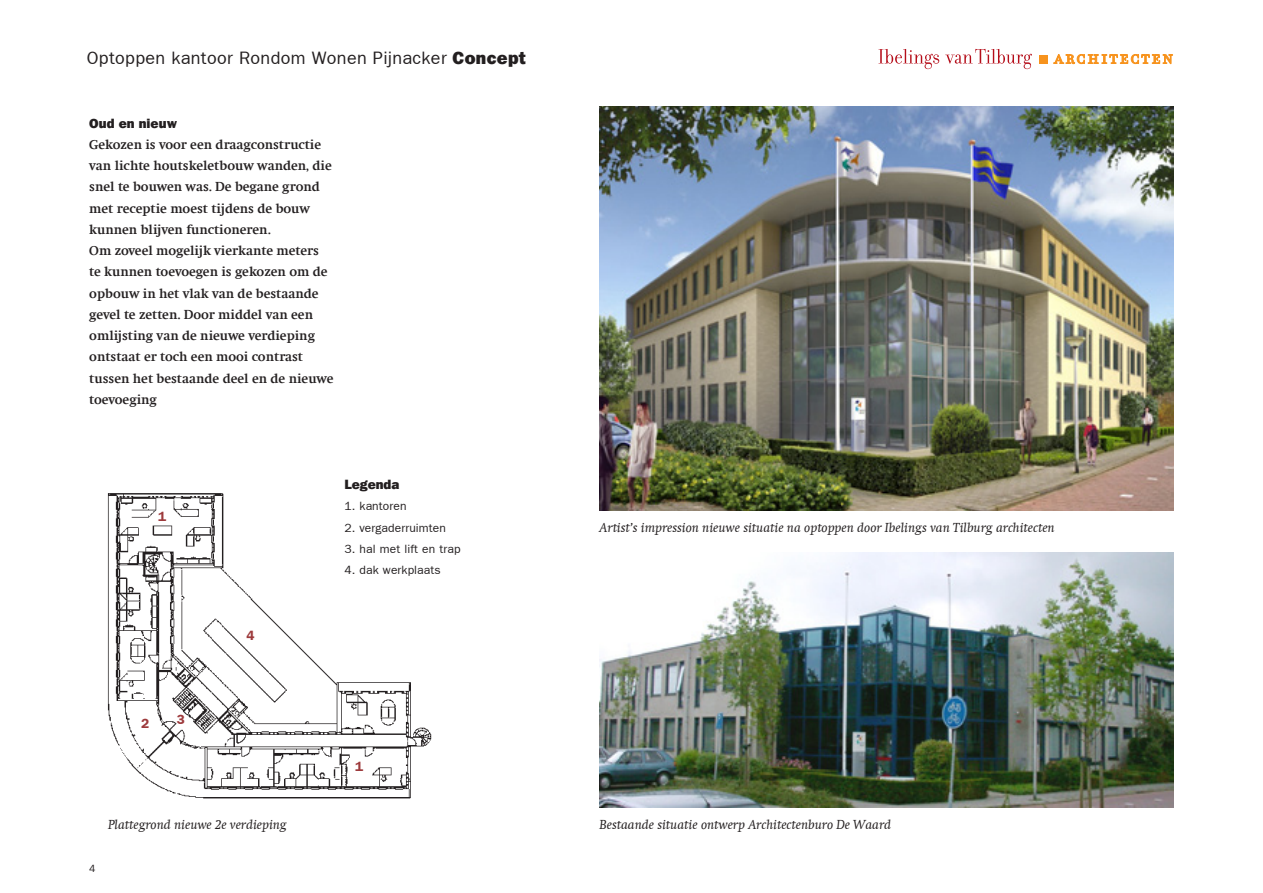
<style>
.page{position:relative;width:1263px;height:893px;background:#fff}
.page>*{position:absolute;margin:0;border:0;box-sizing:border-box;transform-origin:0 0}
.Paginatitel{font:18px "Franklin Gothic";letter-spacing:.02em;color:#231f20}
.Broodtekst_swift{font:700 13.5px/21.3px "Swift";color:#231f20}
.Fotobijschrift_swift{font:italic 13.5px "Swift";color:#231f20}
.Broodtekst_swift-2{font:800 13.5px "Franklin Gothic";color:#231f20}
.Paginacijfer{font:600 13.5px "Franklin Gothic";color:#9d3a3c}
.Colofon{font:12px "Franklin Gothic";letter-spacing:.01em;color:#231f20}
.Paginacijfer-2{font:10.5px "Franklin Gothic";color:#231f20}
.s1{font-weight:800}
</style>
<div class="page">
<svg style="left:945px;top:49px;width:87px;height:20px"></svg>
<svg style="left:878px;top:49px;width:61px;height:20px"></svg>
<svg style="left:1053px;top:54px;width:120px;height:10px"></svg>
<div style="left:1038px;top:55px;width:9px;height:8px;background:#f7931d"></div>
<img style="left:600px;top:106px;width:574px;height:404px">
<img style="left:600px;top:553px;width:574px;height:255px">
<img style="left:107px;top:493px;width:325px;height:306px">
<p class="Paginatitel" style="left:87px;top:47px;width:441px">Optoppen kantoor Rondom Wonen Pijnacker <span class="s1">Concept</span></p>
<p class="Broodtekst_swift-2" style="left:89px;top:115px;width:90px">Oud en nieuw</p>
<p class="Broodtekst_swift" style="left:89px;top:134px;width:244px">Gekozen is voor een draagconstructie van lichte houtskeletbouw wanden, die snel te bouwen was. De begane grond met receptie moest tijdens de bouw kunnen blijven functioneren.</p>
<p class="Broodtekst_swift" style="left:89px;top:240px;width:246px">Om zoveel mogelijk vierkante meters te kunnen toevoegen is gekozen om de opbouw in het vlak van de bestaande gevel te zetten. Door middel van een omlijsting van de nieuwe verdieping ontstaat er toch een mooi contrast tussen het bestaande deel en de nieuwe toevoeging</p>
<p class="Paginacijfer" style="left:158px;top:508px;width:10px">1</p>
<p class="Paginacijfer" style="left:247px;top:627px;width:10px">4</p>
<p class="Broodtekst_swift-2" style="left:344px;top:476px;width:56px">Legenda</p>
<p class="Colofon" style="left:344px;top:499px;width:64px">1. kantoren</p>
<p class="Colofon" style="left:344px;top:521px;width:103px">2. vergaderruimten</p>
<p class="Colofon" style="left:344px;top:542px;width:118px">3. hal met lift en trap</p>
<p class="Colofon" style="left:344px;top:563px;width:98px">4. dak werkplaats</p>
<p class="Paginacijfer" style="left:141px;top:716px;width:10px">2</p>
<p class="Paginacijfer" style="left:177px;top:711px;width:10px">3</p>
<p class="Paginacijfer" style="left:355px;top:759px;width:10px">1</p>
<p class="Fotobijschrift_swift" style="left:600px;top:520px;width:457px">Artist’s impression nieuwe situatie na optoppen door Ibelings van Tilburg architecten</p>
<p class="Fotobijschrift_swift" style="left:108px;top:817px;width:180px">Plattegrond nieuwe 2e verdieping</p>
<p class="Fotobijschrift_swift" style="left:600px;top:817px;width:293px">Bestaande situatie ontwerp Architectenburo De Waard</p>
<p class="Paginacijfer-2" style="left:89px;top:862px;width:8px">4</p>
</div>
